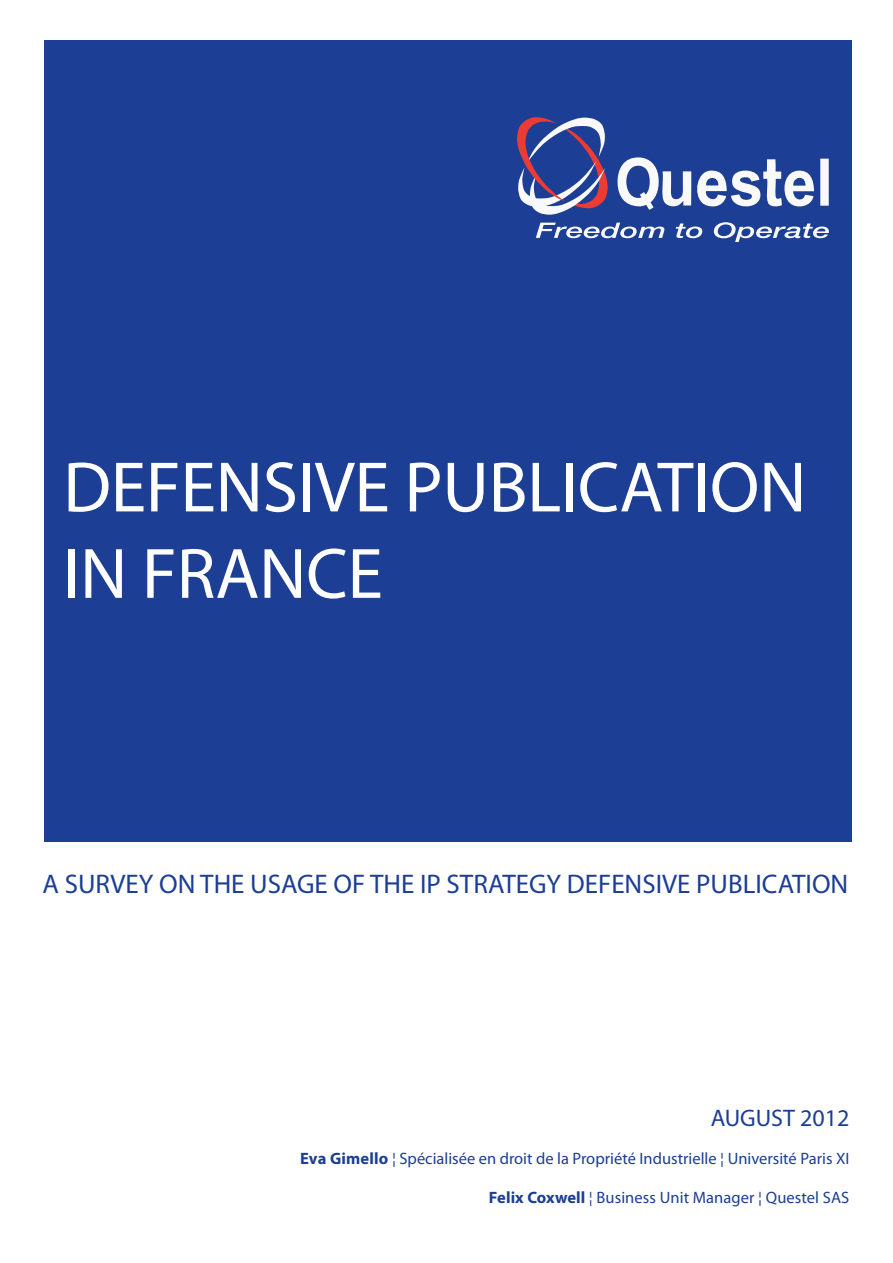
<style>
.page{position:relative;width:893px;height:1263px;background:#fff}
.page>*{position:absolute;margin:0;border:0;box-sizing:border-box;transform-origin:0 0}
.t1{font:72px/86.4px "Myriad Pro";letter-spacing:-.005em;color:#fff}
.t2{font:27px "Myriad Pro";color:#1c3e94}
.t3{font:24px "Myriad Pro";color:#1c3e94}
.t4{font:16.5px "Myriad Pro";color:#1c3e94}
.s1{font-weight:700}
</style>
<div class="page">
<div style="left:44px;top:41px;width:807px;height:801px;background:#1c3e94"></div>
<svg style="left:517px;top:117px;width:91px;height:98px"></svg>
<svg style="left:820px;top:159px;width:9px;height:47px"></svg>
<svg style="left:617px;top:157px;width:197px;height:53px"></svg>
<svg style="left:536px;top:223px;width:128px;height:15px"></svg>
<svg style="left:676px;top:223px;width:26px;height:15px"></svg>
<svg style="left:714px;top:222px;width:115px;height:20px"></svg>
<h1 class="t1" style="left:63px;top:443px;width:745px">DEFENSIVE PUBLICATION<br>IN FRANCE</h1>
<h2 class="t2" style="left:43px;top:868px;width:807px">A SURVEY ON THE USAGE OF THE IP STRATEGY DEFENSIVE PUBLICATION</h2>
<h3 class="t3" style="left:711px;top:1103px;width:140px">AUGUST 2012</h3>
<p class="t4" style="left:300px;top:1148px;width:551px"><span class="s1">Eva Gimello</span> ¦ Spécialisée en droit de la Propriété Industrielle ¦ Université Paris XI</p>
<p class="t4" style="left:489px;top:1188px;width:362px"><span class="s1">Felix Coxwell</span> ¦ Business Unit Manager ¦ Questel SAS</p>
</div>
